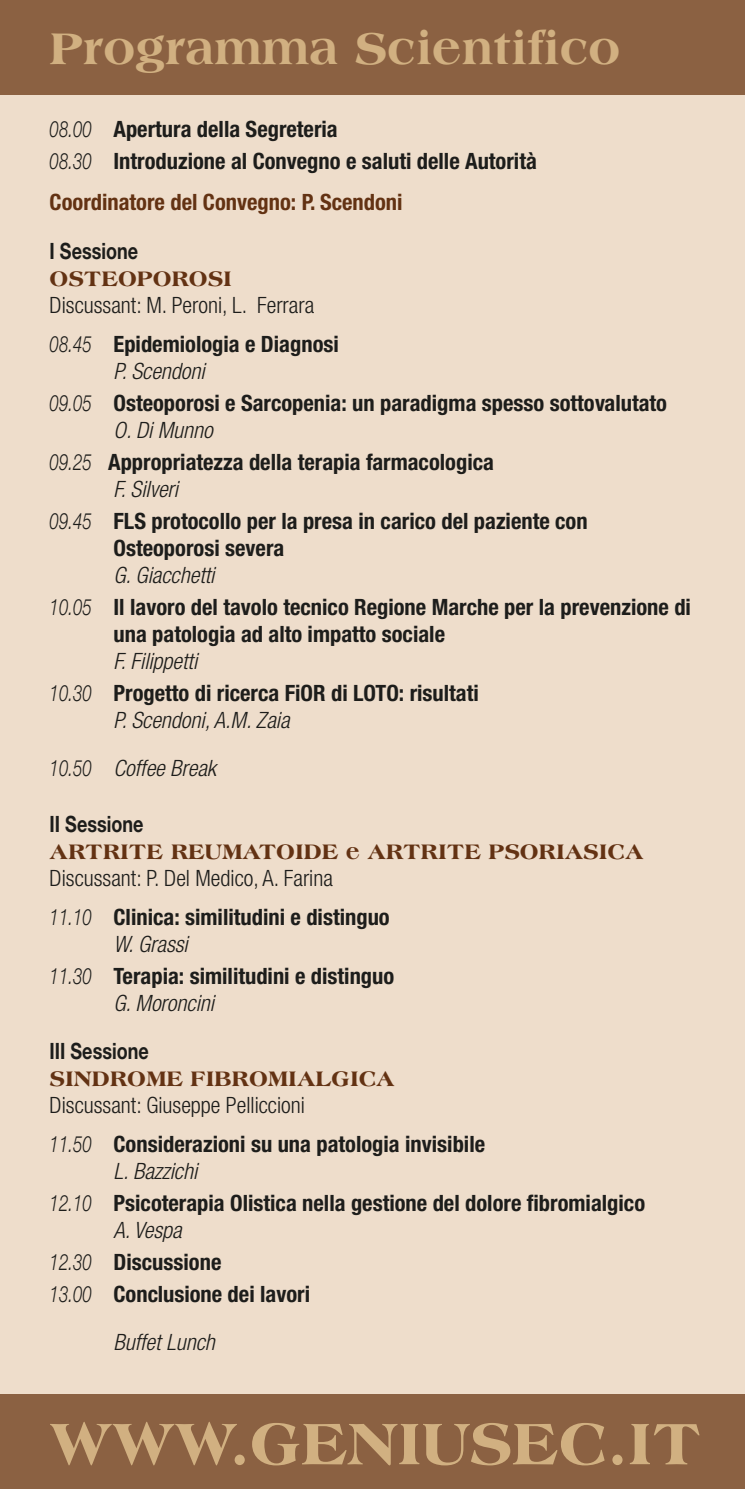
<style>
.page{position:relative;width:745px;height:1489px;background:#fff}
.page>*{position:absolute;margin:0;border:0;box-sizing:border-box;transform-origin:0 0}
.t1{font:800 62.5px "Americana Std";color:#d1b081}
.t2{font:800 47.5px "Americana Std";color:#d1b081}
.t3{font:700 condensed 22.5px/32px "Helvetica Neue LT Std";color:#1d1d1b}
.t4{font:300 condensed 22.5px/39px "Helvetica Neue LT Std";color:#1d1d1b}
.t5{font:800 22.5px "Americana Std";color:#633213}
.t6{font:italic 300 condensed 22.5px/48.2px "Helvetica Neue LT Std";color:#1d1d1b}
.t7{font:700 condensed 22.5px "Helvetica Neue LT Std";color:#633213}
.t8{font:700 22.5px "Helvetica Neue LT Std";color:#1d1d1b;scale:.8 1}
.s1{font-weight:300;font-style:italic;font-stretch:normal}
.s2{font-style:italic;font-stretch:normal}
.s3{font-weight:700}
.s4{font-weight:300;font-style:italic}
.s5{font-stretch:normal}
.s6{font-weight:300}
</style>
<div class="page">
<img style="left:744px;top:0;width:1px;height:1488px">
<div style="left:0;top:0;width:744px;height:1488px;background:#eeddcb"></div>
<div style="left:0;top:1394px;width:744px;height:94px;background:#8b6142"></div>
<div style="left:0;top:0;width:744px;height:94px;background:#8b6142"></div>
<h2 class="t2" style="left:50px;top:21px;width:572px">Programma Scientifico</h2>
<p class="t3" style="left:50px;top:113px;width:488px"><span class="s1">08.00</span> Apertura della Segreteria<br><span class="s1">08.30</span> Introduzione al Convegno e saluti delle Autorità</p>
<p class="t7" style="left:50px;top:189px;width:354px">Coordinatore del Convegno: P. Scendoni</p>
<p class="t8" style="left:50px;top:237px;width:112px">I Sessione</p>
<p class="t5" style="left:50px;top:265px;width:184px">OSTEOPOROSI</p>
<p class="t4" style="left:50px;top:285px;width:290px">Discussant: M. Peroni, L. Ferrara<br><span class="s2">08.45</span> <span class="s3">Epidemiologia e Diagnosi</span></p>
<p class="t3" style="left:50px;top:354px;width:618px;text-indent:64px"><span class="s4">P. Scendoni<br></span><span class="s1">09.05</span> Osteoporosi e Sarcopenia: un paradigma spesso sottovalutato</p>
<p class="t3" style="left:50px;top:413px;width:445px;text-indent:64px"><span class="s4">O. Di Munno<br></span><span class="s1">09.25</span> Appropriatezza della terapia farmacologica</p>
<p class="t3" style="left:50px;top:472px;width:539px;text-indent:64px"><span class="s4">F. Silveri<br></span><span class="s1">09.45</span> FLS protocollo per la presa in carico del paziente con</p>
<p class="t3" style="left:113px;top:531px;width:172px">Osteoporosi severa</p>
<p class="t3" style="left:50px;top:558px;width:642px;text-indent:64px"><span class="s4">G. Giacchetti<br></span><span class="s1">10.05</span> Il lavoro del tavolo tecnico Regione Marche per la prevenzione di</p>
<p class="t3" style="left:113px;top:617px;width:333px">una patologia ad alto impatto sociale</p>
<p class="t3" style="left:50px;top:644px;width:430px;text-indent:64px"><span class="s4">F. Filippetti<br></span><span class="s1">10.30</span> Progetto di ricerca FiOR di LOTO: risultati</p>
<p class="t6" style="left:50px;top:696px;width:241px;text-indent:64px">P. Scendoni, A.M. Zaia<br><span class="s5">10.50</span> Coffee Break</p>
<p class="t8" style="left:50px;top:809px;width:119px">II Sessione</p>
<p class="t5" style="left:50px;top:837px;width:595px">ARTRITE REUMATOIDE e ARTRITE PSORIASICA</p>
<p class="t4" style="left:50px;top:857px;width:341px">Discussant: P. Del Medico, A. Farina<br><span class="s2">11.10</span> <span class="s3">Clinica: similitudini e distinguo</span></p>
<p class="t3" style="left:50px;top:927px;width:346px;text-indent:64px"><span class="s4">W. Grassi<br></span><span class="s1">11.30</span> Terapia: similitudini e distinguo</p>
<p class="t6" style="left:113px;top:979px;width:102px">G. Moroncini</p>
<p class="t8" style="left:50px;top:1036px;width:125px">III Sessione</p>
<p class="t5" style="left:50px;top:1065px;width:346px">SINDROME FIBROMIALGICA</p>
<p class="t3" style="left:50px;top:1085px;width:436px;line-height:39px"><span class="s6">Discussant: Giuseppe Pelliccioni<br></span><span class="s1">11.50</span> Considerazioni su una patologia invisibile</p>
<p class="t3" style="left:50px;top:1154px;width:596px;text-indent:64px"><span class="s4">L. Bazzichi<br></span><span class="s1">12.10</span> Psicoterapia Olistica nella gestione del dolore fibromialgico</p>
<p class="t3" style="left:50px;top:1213px;width:262px;text-indent:64px"><span class="s4">A. Vespa<br></span><span class="s1">12.30</span> Discussione<br><span class="s1">13.00</span> Conclusione dei lavori</p>
<p class="t6" style="left:113px;top:1318px;width:103px">Buffet Lunch</p>
<h1 class="t1" style="left:50px;top:1406px;width:652px">WWW.GENIUSEC.IT</h1>
</div>
